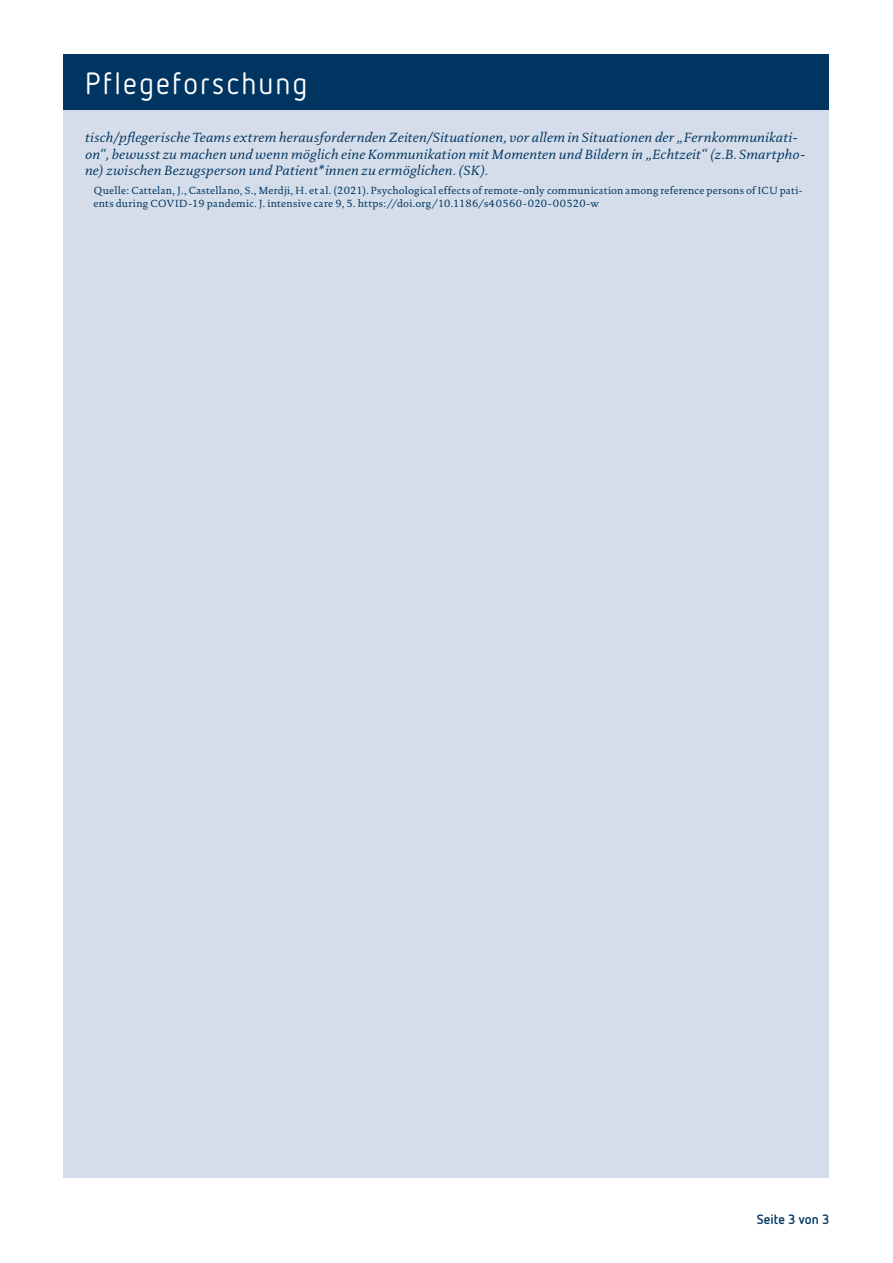
<style>
.page{position:relative;width:893px;height:1263px;background:#fff}
.page>*{position:absolute;margin:0;border:0;box-sizing:border-box;transform-origin:0 0}
.t1{font:30.75px "Netto OT";letter-spacing:.075em;color:#fff}
.t2{font:italic 13.5px/16.5px "DTL Documenta TOT";letter-spacing:.02em;color:#003562}
.t3{font:700 13.5px "Netto OT";letter-spacing:.01em;color:#003562}
.t4{font:10.5px/12.6px "DTL Documenta TOT";letter-spacing:.025em;color:#003562}
</style>
<div class="page">
<div style="left:64px;top:54px;width:765px;height:55px;background:#003562"></div>
<div style="left:64px;top:110px;width:765px;height:1068px;background:#d4dde9"></div>
<h1 class="t1" style="left:85px;top:64px;width:224px">Pflegeforschung</h1>
<p class="t2" style="left:85px;top:129px;width:722px">tisch/pflegerische Teams extrem herausfordernden Zeiten/Situationen, vor allem in Situationen der „Fernkommunikati&shy;on“, bewusst zu machen und wenn möglich eine Kommunikation mit Momenten und Bildern in „Echtzeit“ (z.B. Smartpho&shy;ne) zwischen Bezugsperson und Patient*innen zu ermöglichen. (SK).</p>
<p class="t4" style="left:94px;top:184px;width:711px">Quelle: Cattelan, J., Castellano, S., Merdji, H. et al. (2021). Psychological effects of remote-only communication among reference persons of ICU pati&shy;ents during COVID-19 pandemic. J. intensive care 9, 5. https://doi.org/10.1186/s40560-020-00520-w</p>
<p class="t3" style="left:757px;top:1210px;width:74px">Seite 3 von 3</p>
</div>
